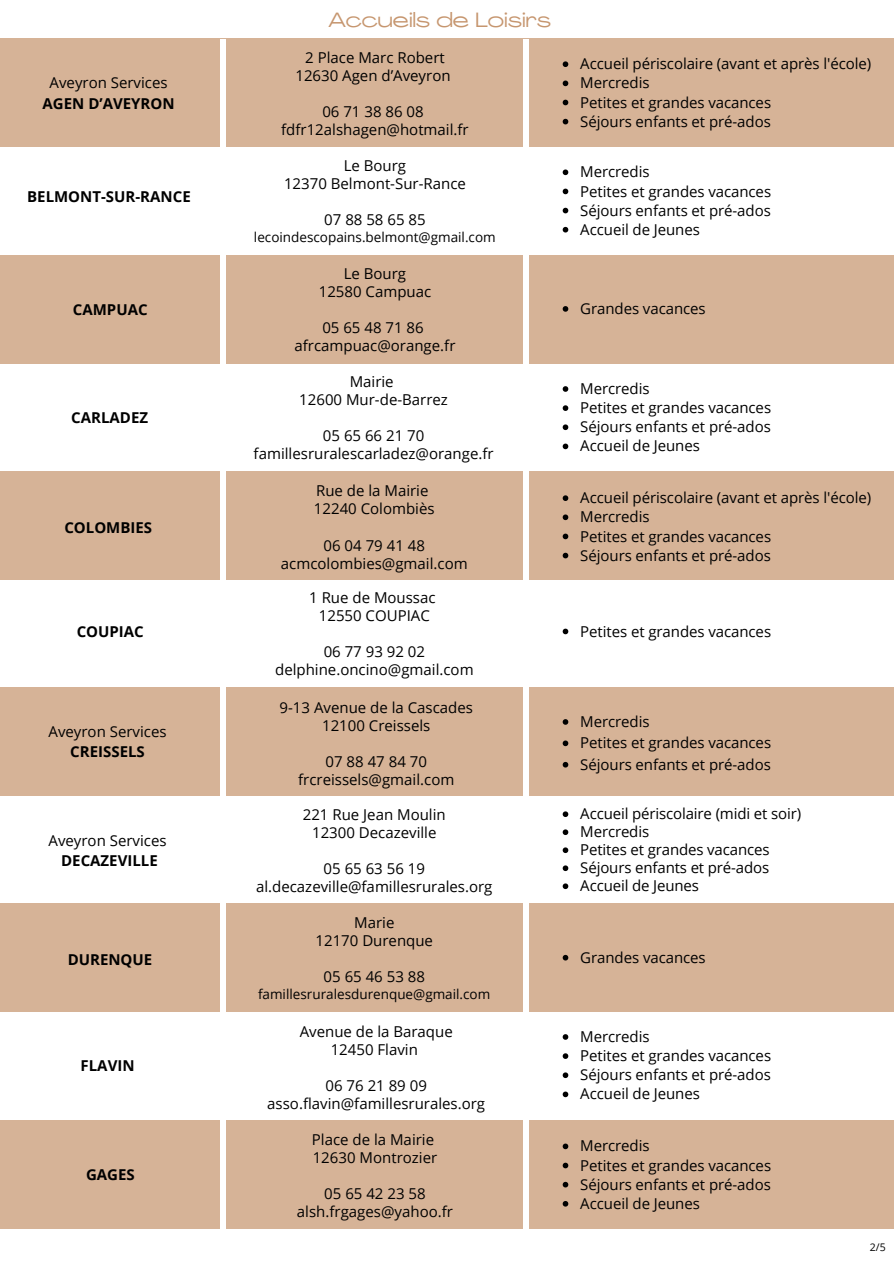
<style>
.page{position:relative;width:894px;height:1264px;background:#fff}
.page>*{position:absolute;margin:0;border:0;box-sizing:border-box;transform-origin:0 0}
.t1{font:20.4px "Agrandir Grand";color:#c6966f}
.t2{font:15px/18px "Open Sans";letter-spacing:-.005em;color:#000;text-align:center}
.t3{font:700 15px "Open Sans";color:#000}
.t4{font:13.5px "Open Sans";color:#000}
.t5{font:10.5px "Open Sans";color:#000}
.s1{font-weight:700}
</style>
<div class="page">
<div style="left:0;top:39px;width:893px;height:108px;background:#d6b397"></div>
<div style="left:0;top:255px;width:893px;height:108px;background:#d6b397"></div>
<div style="left:0;top:471px;width:893px;height:108px;background:#d6b397"></div>
<div style="left:0;top:903px;width:893px;height:108px;background:#d6b397"></div>
<div style="left:0;top:687px;width:893px;height:108px;background:#d6b397"></div>
<div style="left:0;top:1120px;width:893px;height:108px;background:#d6b397"></div>
<div style="left:522px;top:39px;width:6px;height:1224px;background:#fff"></div>
<div style="left:220px;top:39px;width:5px;height:1224px;background:#fff"></div>
<svg style="left:562px;top:61px;width:6px;height:6px"></svg>
<svg style="left:562px;top:81px;width:6px;height:5px"></svg>
<svg style="left:562px;top:100px;width:6px;height:5px"></svg>
<svg style="left:562px;top:119px;width:6px;height:5px"></svg>
<svg style="left:562px;top:169px;width:6px;height:6px"></svg>
<svg style="left:562px;top:189px;width:6px;height:5px"></svg>
<svg style="left:562px;top:208px;width:6px;height:5px"></svg>
<svg style="left:562px;top:227px;width:6px;height:5px"></svg>
<svg style="left:562px;top:386px;width:6px;height:6px"></svg>
<svg style="left:562px;top:405px;width:6px;height:6px"></svg>
<svg style="left:562px;top:424px;width:6px;height:6px"></svg>
<svg style="left:562px;top:443px;width:6px;height:6px"></svg>
<svg style="left:562px;top:495px;width:6px;height:6px"></svg>
<svg style="left:562px;top:514px;width:6px;height:6px"></svg>
<svg style="left:562px;top:533px;width:6px;height:6px"></svg>
<svg style="left:562px;top:552px;width:6px;height:6px"></svg>
<svg style="left:562px;top:306px;width:6px;height:6px"></svg>
<svg style="left:562px;top:628px;width:6px;height:6px"></svg>
<svg style="left:562px;top:719px;width:6px;height:5px"></svg>
<svg style="left:562px;top:740px;width:6px;height:6px"></svg>
<svg style="left:562px;top:762px;width:6px;height:5px"></svg>
<svg style="left:562px;top:811px;width:6px;height:6px"></svg>
<svg style="left:562px;top:829px;width:6px;height:6px"></svg>
<svg style="left:562px;top:847px;width:6px;height:6px"></svg>
<svg style="left:562px;top:865px;width:6px;height:6px"></svg>
<svg style="left:562px;top:883px;width:6px;height:6px"></svg>
<svg style="left:562px;top:954px;width:6px;height:6px"></svg>
<svg style="left:562px;top:1034px;width:6px;height:5px"></svg>
<svg style="left:562px;top:1053px;width:6px;height:5px"></svg>
<svg style="left:562px;top:1072px;width:6px;height:6px"></svg>
<svg style="left:562px;top:1091px;width:6px;height:6px"></svg>
<svg style="left:562px;top:1143px;width:6px;height:6px"></svg>
<svg style="left:562px;top:1162px;width:6px;height:6px"></svg>
<svg style="left:562px;top:1181px;width:6px;height:6px"></svg>
<svg style="left:562px;top:1201px;width:6px;height:5px"></svg>
<h3 class="t2" style="left:43px;top:72px;width:133px;line-height:20.2px">Aveyron Services<br><span class="s1">AGEN D’AVEYRON</span></h3>
<h3 class="t3" style="left:27px;top:186px;width:165px">BELMONT-SUR-RANCE</h3>
<p class="t1" style="left:328px;top:11px;width:224px">Accueils de Loisirs</p>
<h1 class="t2" style="left:295px;top:48px;width:157px">2 Place Marc Robert<br>12630 Agen d’Aveyron</h1>
<h3 class="t2" style="left:281px;top:102px;width:189px">06 71 38 86 08 fdfr12alshagen@hotmail.fr</h3>
<p class="t2" style="left:284px;top:156px;width:183px">Le Bourg<br>12370 Belmont-Sur-Rance</p>
<p class="t2" style="left:324px;top:210px;width:103px">07 88 58 65 85</p>
<p class="t4" style="left:254px;top:228px;width:243px">lecoindescopains.belmont@gmail.com</p>
<p class="t2" style="left:580px;top:54px;width:292px">Accueil périscolaire (avant et après l'école)</p>
<p class="t2" style="left:580px;top:74px;width:71px">Mercredis</p>
<p class="t2" style="left:580px;top:93px;width:192px">Petites et grandes vacances</p>
<p class="t2" style="left:580px;top:112px;width:192px">Séjours enfants et pré-ados</p>
<h3 class="t2" style="left:580px;top:162px;width:71px">Mercredis</h3>
<p class="t2" style="left:580px;top:182px;width:192px">Petites et grandes vacances</p>
<p class="t2" style="left:580px;top:201px;width:192px">Séjours enfants et pré-ados</p>
<p class="t2" style="left:580px;top:220px;width:121px">Accueil de Jeunes</p>
<h3 class="t2" style="left:318px;top:264px;width:114px">Le Bourg<br>12580 Campuac</h3>
<h3 class="t2" style="left:294px;top:318px;width:162px">05 65 48 71 86 afrcampuac@orange.fr</h3>
<p class="t3" style="left:73px;top:299px;width:76px">CAMPUAC</p>
<p class="t2" style="left:580px;top:299px;width:127px">Grandes vacances</p>
<h2 class="t3" style="left:71px;top:407px;width:78px">CARLADEZ</h2>
<p class="t3" style="left:64px;top:516px;width:89px">COLOMBIES</p>
<p class="t2" style="left:299px;top:372px;width:150px">Mairie<br>12600 Mur-de-Barrez</p>
<h2 class="t2" style="left:253px;top:426px;width:241px">05 65 66 21 70 famillesruralescarladez@orange.fr</h2>
<h3 class="t2" style="left:314px;top:481px;width:122px;text-align:left">Rue de la Mairie<br>12240 Colombiès</h3>
<p class="t2" style="left:281px;top:535px;width:188px">06 04 79 41 48 acmcolombies@gmail.com</p>
<h3 class="t2" style="left:580px;top:379px;width:71px">Mercredis</h3>
<h3 class="t2" style="left:580px;top:398px;width:192px">Petites et grandes vacances</h3>
<p class="t2" style="left:580px;top:417px;width:192px">Séjours enfants et pré-ados</p>
<h3 class="t2" style="left:580px;top:436px;width:121px">Accueil de Jeunes</h3>
<p class="t2" style="left:580px;top:488px;width:292px">Accueil périscolaire (avant et après l'école)</p>
<p class="t2" style="left:580px;top:507px;width:71px">Mercredis</p>
<h2 class="t2" style="left:580px;top:526px;width:192px">Petites et grandes vacances</h2>
<h2 class="t2" style="left:580px;top:546px;width:192px">Séjours enfants et pré-ados</h2>
<p class="t2" style="left:309px;top:587px;width:128px">1 Rue de Moussac<br>12550 COUPIAC</p>
<p class="t2" style="left:275px;top:641px;width:200px">06 77 93 92 02 delphine.oncino@gmail.com</p>
<h3 class="t3" style="left:77px;top:621px;width:69px">COUPIAC</h3>
<h3 class="t2" style="left:580px;top:621px;width:192px">Petites et grandes vacances</h3>
<h3 class="t2" style="left:48px;top:720px;width:120px;line-height:20.2px">Aveyron Services<br><span class="s1">CREISSELS</span></h3>
<p class="t2" style="left:48px;top:830px;width:120px;line-height:20.2px">Aveyron Services<br><span class="s1">DECAZEVILLE</span></p>
<p class="t2" style="left:279px;top:698px;width:195px">9-13 Avenue de la Cascades<br>12100 Creissels</p>
<h2 class="t2" style="left:298px;top:752px;width:158px">07 88 47 84 70 frcreissels@gmail.com</h2>
<p class="t2" style="left:303px;top:805px;width:144px">221 Rue Jean Moulin<br>12300 Decazeville</p>
<p class="t2" style="left:256px;top:859px;width:238px">05 65 63 56 19 al.decazeville@famillesrurales.org</p>
<h3 class="t2" style="left:580px;top:712px;width:71px">Mercredis</h3>
<p class="t2" style="left:580px;top:733px;width:192px">Petites et grandes vacances</p>
<p class="t2" style="left:580px;top:755px;width:192px">Séjours enfants et pré-ados</p>
<p class="t2" style="left:580px;top:804px;width:222px">Accueil périscolaire (midi et soir)</p>
<h3 class="t2" style="left:580px;top:822px;width:70px">Mercredis</h3>
<h3 class="t2" style="left:580px;top:840px;width:191px">Petites et grandes vacances</h3>
<h3 class="t2" style="left:580px;top:858px;width:190px">Séjours enfants et pré-ados</h3>
<h2 class="t2" style="left:580px;top:876px;width:120px">Accueil de Jeunes</h2>
<h3 class="t2" style="left:315px;top:913px;width:119px">Marie<br>12170 Durenque</h3>
<h3 class="t2" style="left:323px;top:967px;width:103px">05 65 46 53 88</h3>
<h3 class="t4" style="left:258px;top:984px;width:234px">famillesruralesdurenque@gmail.com</h3>
<p class="t3" style="left:68px;top:948px;width:86px">DURENQUE</p>
<h3 class="t2" style="left:580px;top:947px;width:127px">Grandes vacances</h3>
<p class="t3" style="left:81px;top:1055px;width:55px">FLAVIN</p>
<p class="t3" style="left:86px;top:1163px;width:50px">GAGES</p>
<h3 class="t2" style="left:299px;top:1022px;width:154px">Avenue de la Baraque<br>12450 Flavin</h3>
<p class="t2" style="left:267px;top:1076px;width:219px">06 76 21 89 09 asso.flavin@famillesrurales.org</p>
<h3 class="t2" style="left:312px;top:1129px;width:127px;text-align:left">Place de la Mairie<br>12630 Montrozier</h3>
<h3 class="t2" style="left:297px;top:1183px;width:157px">05 65 42 23 58 alsh.frgages@yahoo.fr</h3>
<p class="t2" style="left:580px;top:1027px;width:71px">Mercredis</p>
<p class="t2" style="left:580px;top:1046px;width:192px">Petites et grandes vacances</p>
<h2 class="t2" style="left:580px;top:1065px;width:192px">Séjours enfants et pré-ados</h2>
<h2 class="t2" style="left:580px;top:1084px;width:121px">Accueil de Jeunes</h2>
<p class="t2" style="left:580px;top:1136px;width:71px">Mercredis</p>
<p class="t2" style="left:580px;top:1155px;width:192px">Petites et grandes vacances</p>
<p class="t2" style="left:580px;top:1174px;width:192px">Séjours enfants et pré-ados</p>
<p class="t2" style="left:580px;top:1193px;width:121px">Accueil de Jeunes</p>
<p class="t5" style="left:869px;top:1239px;width:17px">2/5</p>
</div>
